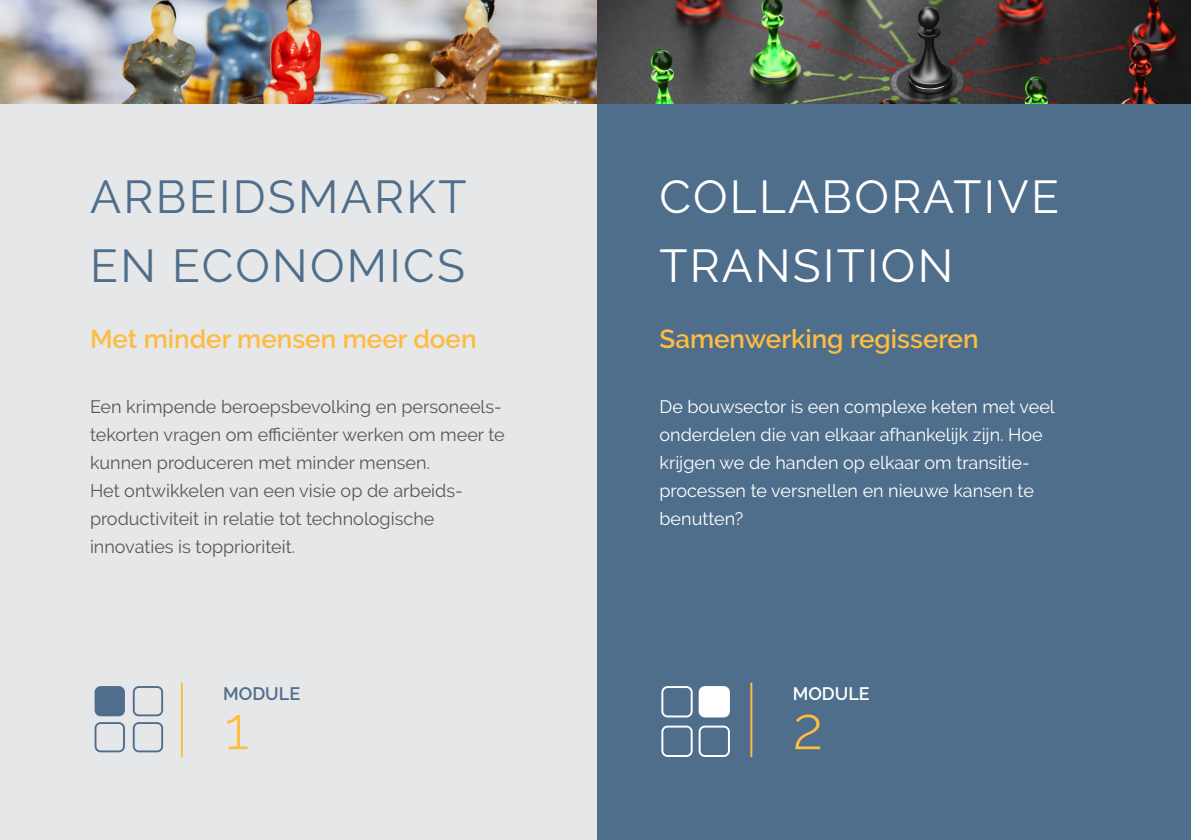
<style>
.page{position:relative;width:1191px;height:840px;background:#fff}
.page>*{position:absolute;margin:0;border:0;box-sizing:border-box;transform-origin:0 0}
.Main_Big_Title{font:300 59.8px "Raleway";color:#fdbc42}
.H-1{font:46px/68px "Raleway";letter-spacing:.05em;color:#4e6e8b}
.H-1-2{font:46px/68px "Raleway";letter-spacing:.05em;color:#fff}
.S--1{font:600 26px "Raleway";color:#fdbc42}
.Body-1{font:18px/28px "Raleway";color:#57585a}
.Body-1-2{font:18px/28px "Raleway";color:#fff}
.s4{font:600 18px "Raleway";color:#4e6e8b}
.s4-2{font:600 18px "Raleway";color:#fff}
</style>
<div class="page">
<div style="left:0;top:0;width:1191px;height:839px;background:#e6e7e9"></div>
<hr style="left:181px;top:682px;width:2px;height:74px;background:#fdbc42">
<svg style="left:95px;top:686px;width:68px;height:66px"></svg>
<div style="left:598px;top:0;width:593px;height:839px;background:#4e6e8b"></div>
<hr style="left:750px;top:682px;width:2px;height:74px;background:#fdbc42">
<svg style="left:661px;top:686px;width:69px;height:70px"></svg>
<img style="left:0;top:0;width:1191px;height:103px">
<p class="H-1" style="left:90px;top:163px;width:378px">ARBEIDSMARKT<br>EN ECONOMICS</p>
<p class="H-1-2" style="left:659px;top:163px;width:401px">COLLABORATIVE<br>TRANSITION</p>
<p class="S--1" style="left:90px;top:324px;width:388px">Met minder mensen meer doen</p>
<p class="S--1" style="left:659px;top:324px;width:320px">Samenwerking regisseren</p>
<p class="Body-1" style="left:90px;top:392px;width:416px">Een krimpende beroepsbevolking en personeels&shy;tekorten vragen om efficiënter werken om meer te kunnen produceren met minder mensen.</p>
<p class="Body-1" style="left:90px;top:476px;width:374px">Het ontwikkelen van een visie op de arbeids&shy;productiviteit in relatie tot technologische innovaties is topprioriteit.</p>
<p class="Body-1-2" style="left:659px;top:392px;width:397px">De bouwsector is een complexe keten met veel onderdelen die van elkaar afhankelijk zijn. Hoe</p>
<p class="Body-1-2" style="left:659px;top:448px;width:376px">krijgen we de handen op elkaar om transitie&shy;processen te versnellen en nieuwe kansen te benutten?</p>
<p class="s4" style="left:223px;top:682px;width:78px">MODULE</p>
<p class="s4-2" style="left:792px;top:682px;width:78px">MODULE</p>
<p class="Main_Big_Title" style="left:224px;top:692px;width:26px">1</p>
<p class="Main_Big_Title" style="left:792px;top:692px;width:32px">2</p>
</div>
